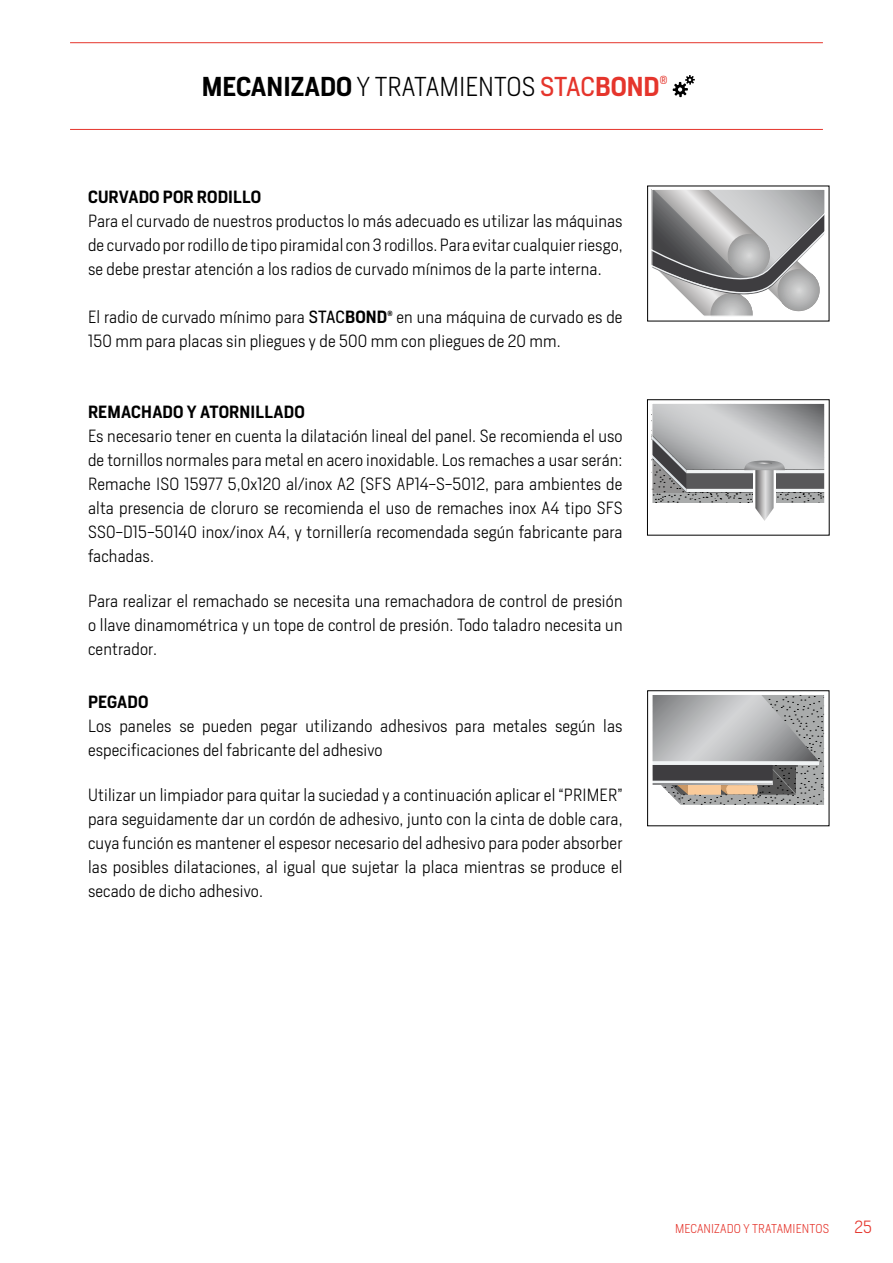
<style>
.page{position:relative;width:893px;height:1263px;background:#fff}
.page>*{position:absolute;margin:0;border:0;box-sizing:border-box;transform-origin:0 0}
.t1{font:300 25.5px "Heron Sans";color:#000}
.t2{font:300 16.5px/24px "Heron Sans";letter-spacing:.01em;color:#000;text-align:justify}
.t3{font:600 16.5px "Heron Sans";letter-spacing:.01em;color:#000}
.t4{font:300 16.5px "Heron Sans";color:#e5352c}
.t5{font:300 12px "Heron Sans";letter-spacing:.01em;color:#e5352c}
.s1{font-weight:600}
.s2{font-weight:400;color:#e5352c}
.s3{font-weight:600;color:#e5352c}
.s4{font-weight:400}
</style>
<div class="page">
<svg style="left:653px;top:191px;width:170px;height:123px;background:#a9a9aa"></svg>
<div style="left:651px;top:189px;width:174px;height:127px;border:1px solid #fff"></div>
<svg style="left:654px;top:696px;width:169px;height:109px;background:#a3a3a2"></svg>
<div style="left:652px;top:694px;width:173px;height:127px;border:1px solid #fff"></div>
<svg style="left:654px;top:405px;width:169px;height:116px"></svg>
<div style="left:652px;top:403px;width:173px;height:127px;border:1px solid #fff"></div>
<svg style="left:673px;top:75px;width:22px;height:22px"></svg>
<hr style="left:70px;top:42px;width:753px;height:1px;background:#e5352c">
<hr style="left:70px;top:129px;width:753px;height:1px;background:#e5352c">
<h1 class="t1" style="left:202px;top:70px;width:468px"><span class="s1">MECANIZADO</span> Y TRATAMIENTOS <span class="s2">STAC</span><span class="s3">BOND</span><sup>®</sup></h1>
<p class="t3" style="left:88px;top:186px;width:175px">CURVADO POR RODILLO</p>
<p class="t2" style="left:88px;top:209px;width:536px">Para el curvado de nuestros productos lo más adecuado es utilizar las máquinas de curvado por rodillo de tipo piramidal con 3 rodillos. Para evitar cualquier riesgo, se debe prestar atención a los radios de curvado mínimos de la parte interna.</p>
<p class="t2" style="left:88px;top:305px;width:536px">El radio de curvado mínimo para <span class="s4">STAC</span><span class="s1">BOND</span><sup>®</sup> en una máquina de curvado es de<br>150 mm para placas sin pliegues y de 500 mm con pliegues de 20 mm.</p>
<p class="t3" style="left:88px;top:401px;width:218px">REMACHADO Y ATORNILLADO</p>
<p class="t2" style="left:88px;top:423px;width:536px">Es necesario tener en cuenta la dilatación lineal del panel. Se recomienda el uso de tornillos normales para metal en acero inoxidable. Los remaches a usar serán:<br>Remache ISO 15977 5,0x120 al/inox A2 (SFS AP14-S-5012, para ambientes de alta presencia de cloruro se recomienda el uso de remaches inox A4 tipo SFS SS0-D15-50140 inox/inox A4, y tornillería recomendada según fabricante para fachadas.</p>
<p class="t2" style="left:88px;top:589px;width:536px">Para realizar el remachado se necesita una remachadora de control de presión o llave dinamométrica y un tope de control de presión. Todo taladro necesita un centrador.</p>
<p class="t3" style="left:88px;top:691px;width:62px">PEGADO</p>
<p class="t2" style="left:88px;top:713px;width:536px">Los paneles se pueden pegar utilizando adhesivos para metales según las especificaciones del fabricante del adhesivo</p>
<p class="t2" style="left:88px;top:783px;width:536px">Utilizar un limpiador para quitar la suciedad y a continuación aplicar el “PRIMER” para seguidamente dar un cordón de adhesivo, junto con la cinta de doble cara, cuya función es mantener el espesor necesario del adhesivo para poder absorber las posibles dilataciones, al igual que sujetar la placa mientras se produce el secado de dicho adhesivo.</p>
<p class="t5" style="left:675px;top:1221px;width:156px">MECANIZADO Y TRATAMIENTOS</p>
<p class="t4" style="left:855px;top:1217px;width:19px">25</p>
</div>
